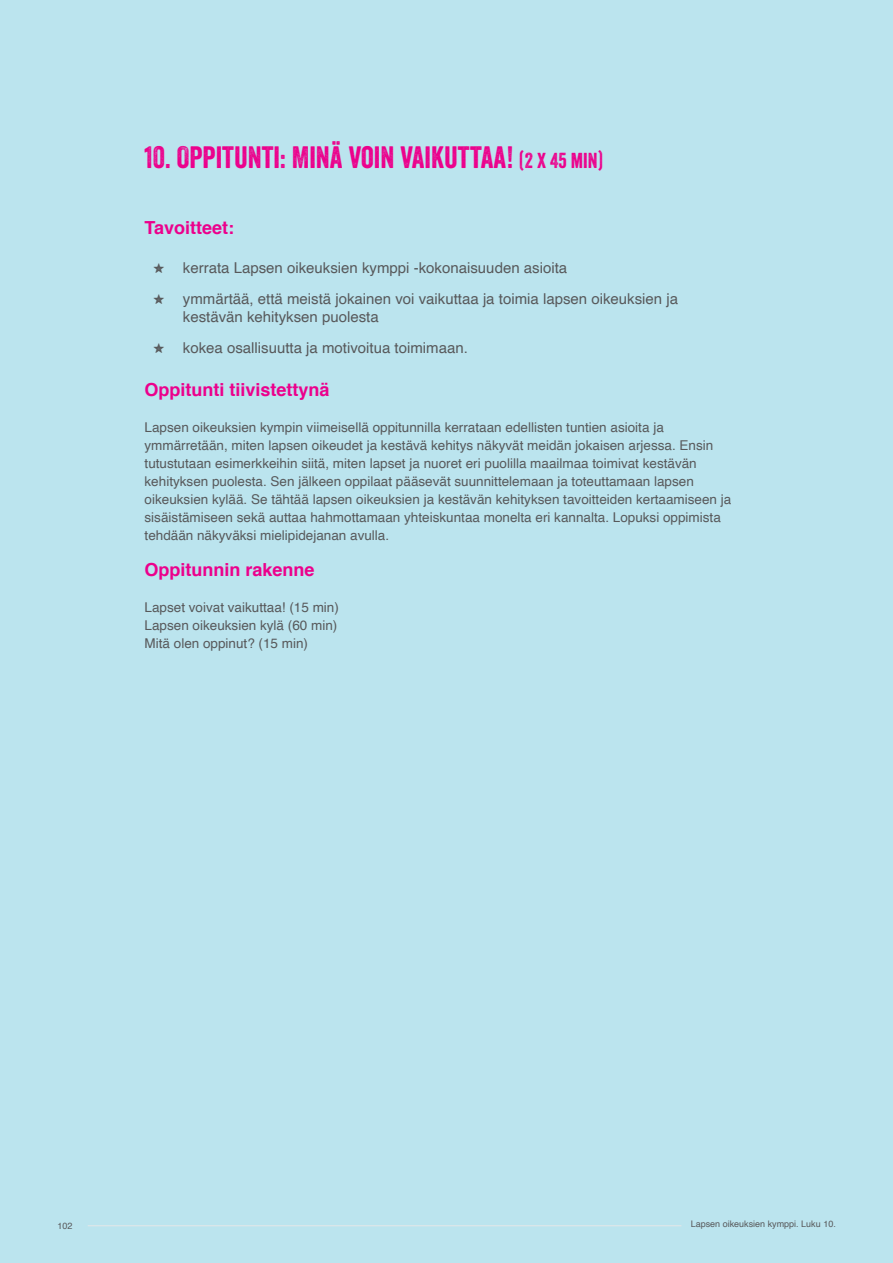
<style>
.page{position:relative;width:893px;height:1263px;background:#bbe4ee}
.page>*{position:absolute;margin:0;border:0;box-sizing:border-box;transform-origin:0 0}
.t1{font:30px "Veneer";color:#ec008c}
.t2{font:700 18px "Helvetica";color:#ec008c}
.t3{font:15px/30.8px "Helvetica";color:#58595b}
.t4{font:13.5px/18px "Helvetica";color:#58595b}
.t5{font:9px "Helvetica";color:#58595b}
.s1{font-size:21px}
.s2{font-family:"Veneer Extras";font-size:13.5px}
</style>
<div class="page">
<hr style="left:88px;top:1225px;width:593px;height:1px;background:#e6e7e8">
<h1 class="t1" style="left:145px;top:139px;width:460px">10. OPPITUNTI: MINÄ VOIN VAIKUTTAA! <span class="s1">(2 X 45 MIN)</span></h1>
<h2 class="t2" style="left:145px;top:213px;width:91px">Tavoitteet:</h2>
<p class="t3" style="left:153px;top:253px;width:526px"><span class="s2">y</span> kerrata Lapsen oikeuksien kymppi -kokonaisuuden asioita<br><span class="s2">y</span> ymmärtää, että meistä jokainen voi vaikuttaa ja toimia lapsen oikeuksien ja</p>
<p class="t3" style="left:153px;top:302px;width:316px;text-indent:30px">kestävän kehityksen puolesta<br><span class="s2">y</span> kokea osallisuutta ja motivoitua toimimaan.</p>
<h2 class="t2" style="left:145px;top:375px;width:187px">Oppitunti tiivistettynä</h2>
<p class="t4" style="left:145px;top:419px;width:588px">Lapsen oikeuksien kympin viimeisellä oppitunnilla kerrataan edellisten tuntien asioita ja ymmärretään, miten lapsen oikeudet ja kestävä kehitys näkyvät meidän jokaisen arjessa. Ensin tutustutaan esimerkkeihin siitä, miten lapset ja nuoret eri puolilla maailmaa toimivat kestävän kehityksen puolesta. Sen jälkeen oppilaat pääsevät suunnittelemaan ja toteuttamaan lapsen oikeuksien kylää. Se tähtää lapsen oikeuksien ja kestävän kehityksen tavoitteiden kertaamiseen ja sisäistämiseen sekä auttaa hahmottamaan yhteiskuntaa monelta eri kannalta. Lopuksi oppimista tehdään näkyväksi mielipidejanan avulla.</p>
<h2 class="t2" style="left:145px;top:555px;width:172px">Oppitunnin rakenne</h2>
<p class="t4" style="left:145px;top:599px;width:196px;text-align:justify">Lapset voivat vaikuttaa! (15 min)<br>Lapsen oikeuksien kylä (60 min)<br>Mitä olen oppinut? (15 min)</p>
<p class="t5" style="left:58px;top:1219px;width:17px">102</p>
<p class="t5" style="left:691px;top:1217px;width:147px">Lapsen oikeuksien kymppi. Luku 10.</p>
</div>
